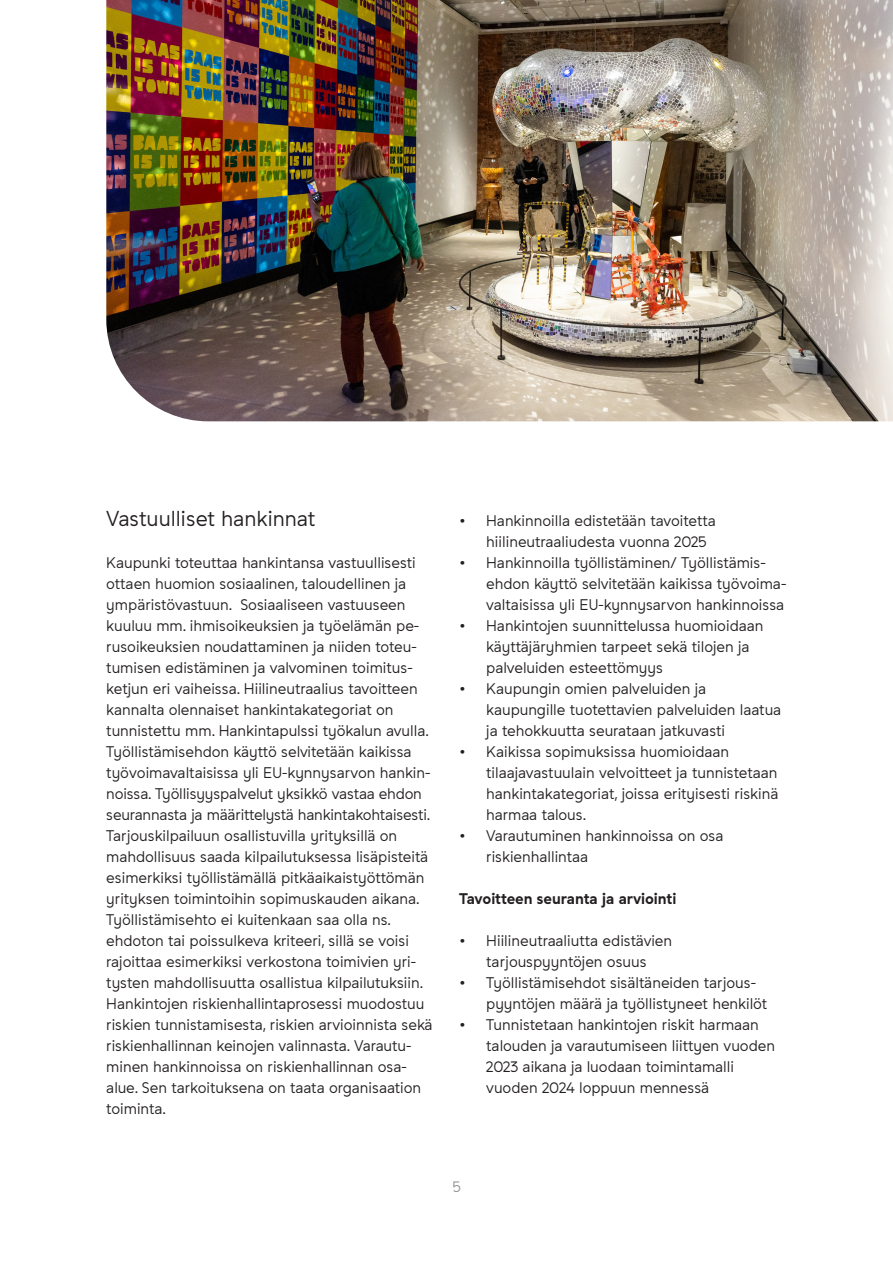
<style>
.page{position:relative;width:893px;height:1263px;background:#fff}
.page>*{position:absolute;margin:0;border:0;box-sizing:border-box;transform-origin:0 0}
.otsikko_X_X{font:21px "Studio Feixen Sans Lahti";color:#231f20}
.leipäteksti__FI{font:15px/21px "Studio Feixen Sans Lahti";color:#231f20}
.leipäteksti__FI-2{font:700 15px "Studio Feixen Sans Lahti";letter-spacing:-.005em;color:#231f20}
.t1{font:15px "Studio Feixen Sans Lahti";color:#939598}
</style>
<div class="page">
<img style="left:106px;top:0;width:787px;height:421px">
<p class="otsikko_X_X" style="left:106px;top:506px;width:210px">Vastuulliset hankinnat</p>
<p class="leipäteksti__FI" style="left:106px;top:552px;width:328px">Kaupunki toteuttaa hankintansa vastuullisesti ottaen huomion sosiaalinen, taloudellinen ja ympäristövastuun. Sosiaaliseen vastuuseen kuuluu mm. ihmisoikeuksien ja työelämän pe&shy;rusoikeuksien noudattaminen ja niiden toteu&shy;tumisen edistäminen ja valvominen toimitus&shy;ketjun eri vaiheissa. Hiilineutraalius tavoitteen kannalta olennaiset hankintakategoriat on tunnistettu mm. Hankintapulssi työkalun avulla.<br>Työllistämisehdon käyttö selvitetään kaikissa työvoimavaltaisissa yli EU-kynnysarvon hankin&shy;noissa. Työllisyyspalvelut yksikkö vastaa ehdon seurannasta ja määrittelystä hankintakohtaisesti.<br>Tarjouskilpailuun osallistuvilla yrityksillä on mahdollisuus saada kilpailutuksessa lisäpisteitä esimerkiksi työllistämällä pitkäaikaistyöttömän yrityksen toimintoihin sopimuskauden aikana.<br>Työllistämisehto ei kuitenkaan saa olla ns. ehdoton tai poissulkeva kriteeri, sillä se voisi rajoittaa esimerkiksi verkostona toimivien yri&shy;tysten mahdollisuutta osallistua kilpailutuksiin.<br>Hankintojen riskienhallintaprosessi muodostuu riskien tunnistamisesta, riskien arvioinnista sekä riskienhallinnan keinojen valinnasta. Varautu&shy;minen hankinnoissa on riskienhallinnan osa&shy;alue. Sen tarkoituksena on taata organisaation toiminta.</p>
<p class="leipäteksti__FI" style="left:486px;top:510px;width:231px;text-indent:-27px">• Hankinnoilla edistetään tavoitetta hiilineutraaliudesta vuonna 2025</p>
<p class="leipäteksti__FI" style="left:486px;top:552px;width:302px;text-indent:-27px">• Hankinnoilla työllistäminen/ Työllistämis&shy;ehdon käyttö selvitetään kaikissa työvoima&shy;valtaisissa yli EU-kynnysarvon hankinnoissa</p>
<p class="leipäteksti__FI" style="left:486px;top:615px;width:279px;text-indent:-27px">• Hankintojen suunnittelussa huomioidaan käyttäjäryhmien tarpeet sekä tilojen ja palveluiden esteettömyys</p>
<p class="leipäteksti__FI" style="left:486px;top:678px;width:297px;text-indent:-27px">• Kaupungin omien palveluiden ja kaupungille tuotettavien palveluiden laatua ja tehokkuutta seurataan jatkuvasti</p>
<p class="leipäteksti__FI" style="left:486px;top:741px;width:294px;text-indent:-27px">• Kaikissa sopimuksissa huomioidaan tilaajavastuulain velvoitteet ja tunnistetaan hankintakategoriat, joissa erityisesti riskinä harmaa talous.</p>
<p class="leipäteksti__FI" style="left:486px;top:825px;width:239px;text-indent:-27px">• Varautuminen hankinnoissa on osa riskienhallintaa</p>
<p class="leipäteksti__FI-2" style="left:459px;top:890px;width:219px">Tavoitteen seuranta ja arviointi</p>
<p class="leipäteksti__FI" style="left:459px;top:930px;width:214px;text-align:center">• Hiilineutraaliutta edistävien tarjouspyyntöjen osuus</p>
<p class="leipäteksti__FI" style="left:486px;top:972px;width:283px;text-indent:-27px">• Työllistämisehdot sisältäneiden tarjous&shy;pyyntöjen määrä ja työllistyneet henkilöt</p>
<p class="leipäteksti__FI" style="left:486px;top:1014px;width:290px;text-indent:-27px">• Tunnistetaan hankintojen riskit harmaan talouden ja varautumiseen liittyen vuoden 2023 aikana ja luodaan toimintamalli vuoden 2024 loppuun mennessä</p>
<p class="t1" style="left:453px;top:1177px;width:10px">5</p>
</div>
